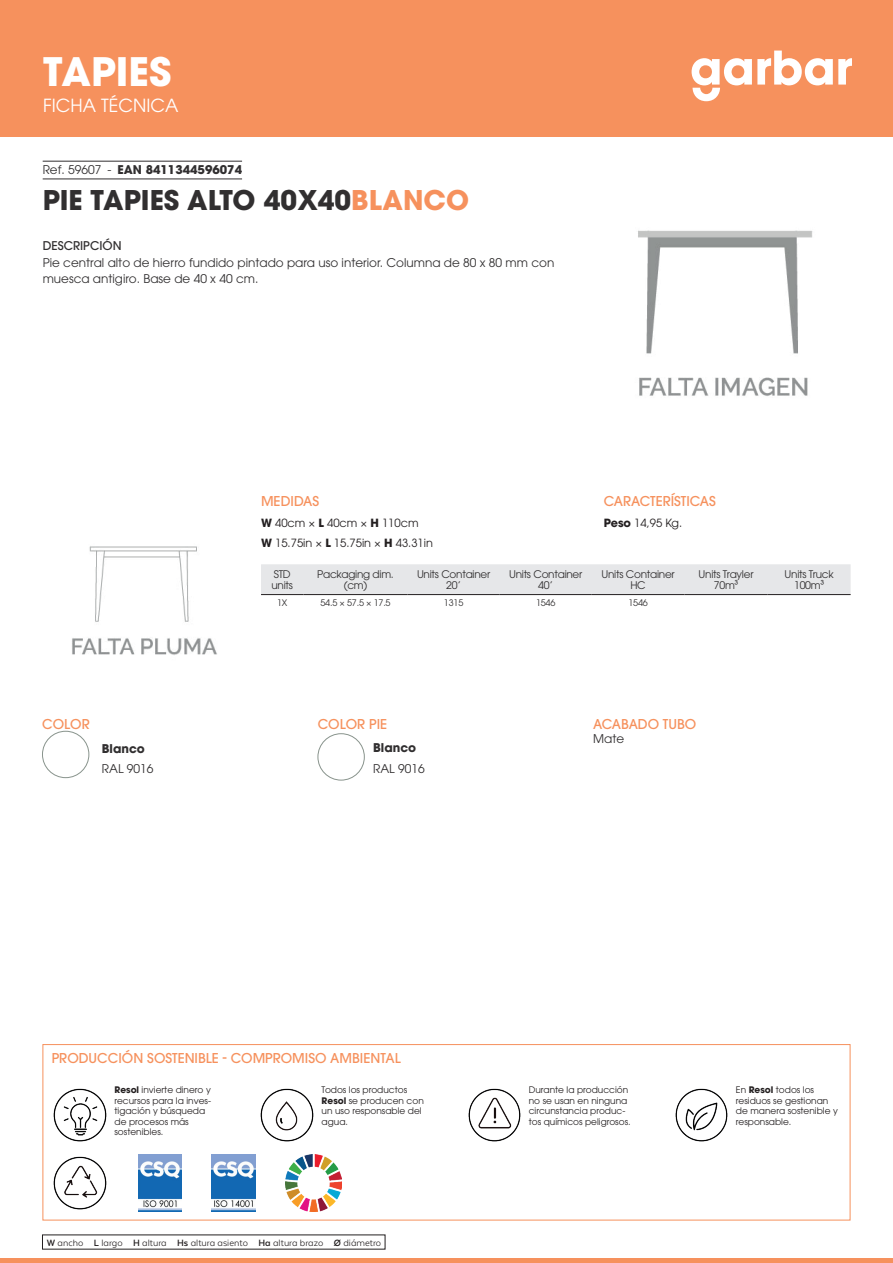
<style>
.page{position:relative;width:893px;height:1263px;background:#fff}
.page>*{position:absolute;margin:0;border:0;box-sizing:border-box;transform-origin:0 0}
.t1{font:700 39px "ITC Avant Garde Pro";color:#fff}
.t2{font:700 27px "ITC Avant Garde Pro";color:#312f30}
.t3{font:18px "ITC Avant Garde Pro";color:#fff}
.t4{font:500 13.5px "ITC Avant Garde Pro";color:#f6915d}
.t5{font:12px/16.5px "ITC Avant Garde Pro";color:#312f30}
.t6{font:700 12px "ITC Avant Garde Pro";color:#312f30}
.t7{font:500 12px "ITC Avant Garde Pro";color:#312f30}
.t8{font:11.25px/20.4px "ITC Avant Garde Pro";color:#231f20}
.t9{font:10.5px/10.5px "ITC Avant Garde Pro";letter-spacing:-.025em;color:#312f30;text-align:center}
.t10{font:10.5px "Texta Alt";color:#231f20}
.t11{font:9px/10.5px "ITC Avant Garde Pro";color:#231f20}
.t12{font:9px "ITC Avant Garde Pro";letter-spacing:-.02em;color:#312f30}
.s1{font-weight:400}
.s2{color:#f6915d}
.s3{font-weight:700}
</style>
<div class="page">
<div style="left:0;top:0;width:893px;height:137px;background:#f6915d"></div>
<svg style="left:692px;top:51px;width:160px;height:50px"></svg>
<hr style="left:0;top:1259px;width:893px;height:4px;background:#f6915d">
<hr style="left:43px;top:161px;width:199px;height:1px;background:#312f30">
<hr style="left:43px;top:179px;width:199px;height:1px;background:#312f30">
<img style="left:638px;top:230px;width:175px;height:166px">
<img style="left:42px;top:731px;width:47px;height:47px;border-radius:23px">
<div style="left:42px;top:731px;width:47px;height:47px;border:1px solid #89948d;border-radius:50%"></div>
<img style="left:318px;top:734px;width:46px;height:46px;border-radius:23px">
<div style="left:318px;top:733px;width:46px;height:47px;border:1px solid #89948d;border-radius:50%"></div>
<img style="left:72px;top:546px;width:145px;height:109px">
<div style="left:261px;top:564px;width:590px;height:30px;background:#e6e7e9"></div>
<hr style="left:261px;top:594px;width:42px;height:1px;background:#231f20">
<hr style="left:303px;top:594px;width:105px;height:1px;background:#231f20">
<hr style="left:408px;top:594px;width:92px;height:1px;background:#231f20">
<hr style="left:500px;top:594px;width:92px;height:1px;background:#231f20">
<hr style="left:592px;top:594px;width:92px;height:1px;background:#231f20">
<hr style="left:684px;top:594px;width:84px;height:1px;background:#231f20">
<hr style="left:768px;top:594px;width:83px;height:1px;background:#231f20">
<img style="left:53px;top:1088px;width:54px;height:54px">
<img style="left:260px;top:1088px;width:54px;height:54px">
<img style="left:468px;top:1088px;width:53px;height:54px">
<img style="left:675px;top:1088px;width:53px;height:54px">
<img style="left:53px;top:1156px;width:54px;height:54px">
<img style="left:138px;top:1155px;width:44px;height:56px">
<img style="left:212px;top:1155px;width:43px;height:56px">
<img style="left:285px;top:1155px;width:57px;height:56px">
<div style="left:43px;top:1044px;width:807px;height:176px;border:1px solid #f6915d"></div>
<h1 class="t1" style="left:43px;top:46px;width:130px">TAPIES</h1>
<h3 class="t3" style="left:43px;top:94px;width:137px">FICHA TÉCNICA</h3>
<h3 class="t6" style="left:43px;top:162px;width:201px"><span class="s1">Ref. 59607 -</span> EAN 8411344596074</h3>
<h2 class="t2" style="left:43px;top:182px;width:428px">PIE TAPIES ALTO 40X40<span class="s2">BLANCO</span></h2>
<h3 class="t7" style="left:43px;top:238px;width:80px">DESCRIPCIÓN</h3>
<h3 class="t5" style="left:43px;top:254px;width:513px">Pie central alto de hierro fundido pintado para uso interior. Columna de 80 x 80 mm con muesca antigiro. Base de 40 x 40 cm.</h3>
<h3 class="t4" style="left:42px;top:715px;width:49px">COLOR</h3>
<h3 class="t6" style="left:102px;top:740px;width:45px">Blanco</h3>
<h3 class="t5" style="left:102px;top:760px;width:53px">RAL 9016</h3>
<h3 class="t4" style="left:604px;top:493px;width:114px">CARACTERÍSTICAS</h3>
<p class="t8" style="left:604px;top:512px;width:80px"><span class="s3">Peso</span> 14,95 Kg.</p>
<h3 class="t4" style="left:261px;top:493px;width:60px">MEDIDAS</h3>
<p class="t8" style="left:261px;top:512px;width:173px"><span class="s3">W</span> 40cm × <span class="s3">L</span> 40cm × <span class="s3">H</span> 110cm<br><span class="s3">W</span> 15.75in × <span class="s3">L</span> 15.75in × <span class="s3">H</span> 43.31in</p>
<p class="t9" style="left:271px;top:569px;width:23px;text-align:left">STD units</p>
<p class="t9" style="left:317px;top:569px;width:78px">Packaging dim. (cm)</p>
<p class="t9" style="left:417px;top:569px;width:75px">Units Container<br>20’</p>
<p class="t9" style="left:509px;top:569px;width:75px">Units Container<br>40’</p>
<p class="t9" style="left:601px;top:569px;width:75px">Units Container<br>HC</p>
<p class="t9" style="left:699px;top:569px;width:56px">Units Trayler<br>70m³</p>
<p class="t9" style="left:785px;top:569px;width:51px">Units Truck<br>100m³</p>
<p class="t12" style="left:277px;top:597px;width:12px">1X</p>
<p class="t12" style="left:320px;top:597px;width:72px">54.5 × 57.5 × 17.5</p>
<p class="t12" style="left:444px;top:597px;width:21px">1315</p>
<p class="t12" style="left:536px;top:597px;width:21px">1546</p>
<p class="t12" style="left:628px;top:597px;width:21px">1546</p>
<h3 class="t4" style="left:318px;top:715px;width:71px">COLOR PIE</h3>
<h3 class="t6" style="left:373px;top:740px;width:45px">Blanco</h3>
<h3 class="t5" style="left:373px;top:760px;width:53px">RAL 9016</h3>
<h3 class="t4" style="left:593px;top:715px;width:105px">ACABADO TUBO</h3>
<h3 class="t5" style="left:593px;top:730px;width:33px">Mate</h3>
<h3 class="t4" style="left:52px;top:1050px;width:350px">PRODUCCIÓN SOSTENIBLE - COMPROMISO AMBIENTAL</h3>
<p class="t11" style="left:114px;top:1085px;width:98px"><span class="s3">Resol</span> invierte dinero y recursos para la inves&shy;tigación y búsqueda de procesos más sostenibles.</p>
<p class="t11" style="left:322px;top:1085px;width:104px">Todos los productos<br><span class="s3">Resol</span> se producen con un uso responsable del agua.</p>
<p class="t11" style="left:529px;top:1085px;width:103px">Durante la producción no se usan en ninguna circunstancia produc&shy;tos químicos peligrosos.</p>
<p class="t11" style="left:736px;top:1085px;width:103px">En <span class="s3">Resol</span> todos los residuos se gestionan de manera sostenible y responsable.</p>
<p class="t10" style="left:47px;top:1237px;width:336px"><span class="s3">W</span> ancho <span class="s3">L</span> largo <span class="s3">H</span> altura <span class="s3">Hs</span> altura asiento <span class="s3">Ha</span> altura brazo <span class="s3">Ø</span> diámetro</p>
</div>
